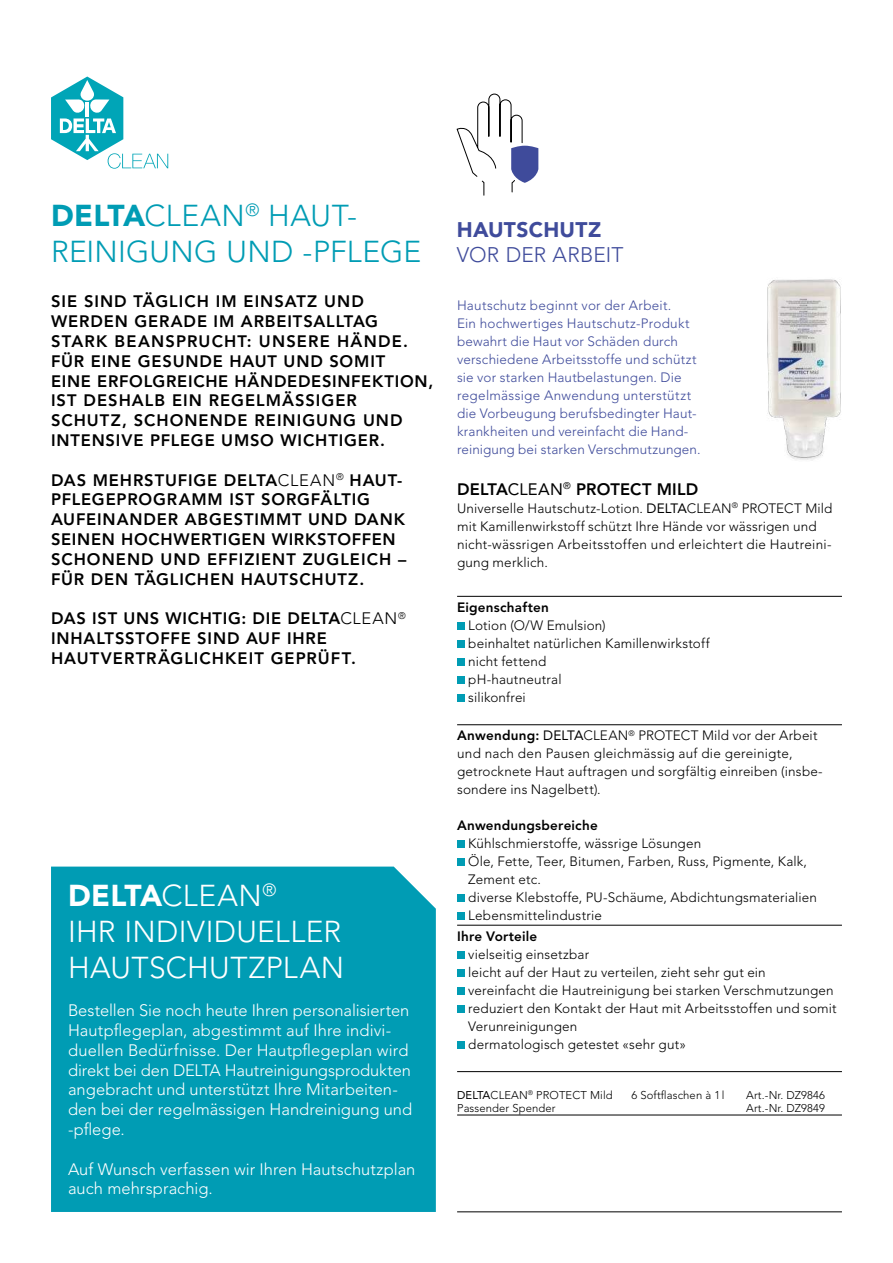
<style>
.page{position:relative;width:893px;height:1263px;background:#fff}
.page>*{position:absolute;margin:0;border:0;box-sizing:border-box;transform-origin:0 0}
.t1{font:300 30px/36px "Avenir LT Std";letter-spacing:.01em;color:#fff}
.t2{font:300 30px/36px "Avenir LT Std";letter-spacing:.01em;color:#009cb4}
.t3{font:300 21px "Avenir LT Std";letter-spacing:.01em;color:#3f4b9b}
.t4{font:900 21px "Avenir LT Std";letter-spacing:.015em;color:#3f4b9b}
.t5{font:800 16.5px/19.8px "Avenir LT Std";letter-spacing:.05em;color:#000}
.t6{font:300 16.5px/19.8px "Avenir LT Std";color:#fff}
.t7{font:800 16.5px "Avenir LT Std";letter-spacing:.01em;color:#000}
.t8{font:300 13.5px/18px "Avenir LT Std";letter-spacing:.015em;color:#000}
.t9{font:300 13.5px/18px "Avenir LT Std";letter-spacing:.015em;color:#3f4b9b}
.t10{font:800 13.5px "Avenir LT Std";letter-spacing:.015em;color:#000}
.t11{font:300 11.25px "Avenir LT Std";letter-spacing:.01em;color:#000}
.s1{font-weight:900}
.s2{font-weight:300}
.s3{font-weight:400}
.s4{font-weight:800}
</style>
<div class="page">
<svg style="left:51px;top:77px;width:117px;height:92px"></svg>
<img style="left:767px;top:279px;width:74px;height:182px">
<svg style="left:456px;top:93px;width:82px;height:103px"></svg>
<hr style="left:457px;top:724px;width:385px;height:1px;background:#000">
<hr style="left:457px;top:925px;width:385px;height:1px;background:#000">
<hr style="left:457px;top:1071px;width:385px;height:1px;background:#000">
<hr style="left:457px;top:1211px;width:385px;height:1px;background:#000">
<hr style="left:457px;top:596px;width:385px;height:1px;background:#000">
<div style="left:457px;top:622px;width:8px;height:8px;background:#009cb4"></div>
<div style="left:457px;top:640px;width:8px;height:8px;background:#009cb4"></div>
<div style="left:457px;top:658px;width:8px;height:8px;background:#009cb4"></div>
<div style="left:457px;top:676px;width:8px;height:8px;background:#009cb4"></div>
<div style="left:457px;top:694px;width:8px;height:8px;background:#009cb4"></div>
<div style="left:457px;top:840px;width:8px;height:8px;background:#009cb4"></div>
<div style="left:457px;top:858px;width:8px;height:8px;background:#009cb4"></div>
<div style="left:457px;top:894px;width:8px;height:8px;background:#009cb4"></div>
<div style="left:457px;top:912px;width:8px;height:8px;background:#009cb4"></div>
<div style="left:457px;top:951px;width:8px;height:7px;background:#009cb4"></div>
<div style="left:457px;top:969px;width:8px;height:7px;background:#009cb4"></div>
<div style="left:457px;top:987px;width:8px;height:7px;background:#009cb4"></div>
<div style="left:457px;top:1005px;width:8px;height:7px;background:#009cb4"></div>
<div style="left:457px;top:1041px;width:8px;height:7px;background:#009cb4"></div>
<hr style="left:457px;top:1115px;width:385px;height:1px;background:#000">
<div style="left:51px;top:866px;width:385px;height:346px;background:#009cb4"></div>
<h1 class="t2" style="left:51px;top:198px;width:372px"><span class="s1">DELTA</span>CLEAN<sup>®</sup> HAUT-<br>REINIGUNG UND -PFLEGE</h1>
<p class="t5" style="left:51px;top:292px;width:384px">SIE SIND TÄGLICH IM EINSATZ UND WERDEN GERADE IM ARBEITSALLTAG STARK BEANSPRUCHT: UNSERE HÄNDE.<br>FÜR EINE GESUNDE HAUT UND SOMIT<br>EINE ERFOLGREICHE HÄNDEDESINFEKTION, IST DESHALB EIN REGELMÄSSIGER SCHUTZ, SCHONENDE REINIGUNG UND INTENSIVE PFLEGE UMSO WICHTIGER.</p>
<p class="t5" style="left:51px;top:470px;width:357px">DAS MEHRSTUFIGE DELTA<span class="s2">CLEAN</span><sup>®</sup> HAUT-PFLEGEPROGRAMM IST SORGFÄLTIG AUFEINANDER ABGESTIMMT UND DANK SEINEN HOCHWERTIGEN WIRKSTOFFEN SCHONEND UND EFFIZIENT ZUGLEICH – FÜR DEN TÄGLICHEN HAUTSCHUTZ.</p>
<p class="t5" style="left:51px;top:608px;width:356px">DAS IST UNS WICHTIG: DIE DELTA<span class="s2">CLEAN</span><sup>®<br></sup>INHALTSSTOFFE SIND AUF IHRE<br>HAUTVERTRÄGLICHKEIT GEPRÜFT.</p>
<h1 class="t1" style="left:68px;top:878px;width:278px"><span class="s1">DELTA</span>CLEAN<sup>®<br></sup>IHR INDIVIDUELLER<br>HAUTSCHUTZPLAN</h1>
<p class="t6" style="left:68px;top:1000px;width:346px">Bestellen Sie noch heute Ihren personalisierten Hautpflegeplan, abgestimmt auf Ihre indivi&shy;duellen Bedürfnisse. Der Hautpflegeplan wird direkt bei den DELTA Hautreinigungsprodukten angebracht und unterstützt Ihre Mitarbeiten&shy;den bei der regelmässigen Handreinigung und -pflege.</p>
<p class="t6" style="left:68px;top:1159px;width:349px">Auf Wunsch verfassen wir Ihren Hautschutzplan auch mehrsprachig.</p>
<h2 class="t4" style="left:457px;top:217px;width:146px">HAUTSCHUTZ</h2>
<h2 class="t3" style="left:457px;top:243px;width:168px">VOR DER ARBEIT</h2>
<p class="t9" style="left:457px;top:296px;width:245px">Hautschutz beginnt vor der Arbeit.<br>Ein hochwertiges Hautschutz-Produkt bewahrt die Haut vor Schäden durch verschiedene Arbeitsstoffe und schützt sie vor starken Hautbelastungen. Die regelmässige Anwendung unterstützt die Vorbeugung berufsbedingter Haut&shy;krankheiten und vereinfacht die Hand&shy;reinigung bei starken Verschmutzungen.</p>
<p class="t7" style="left:457px;top:479px;width:243px">DELTA<span class="s3">CLEAN</span><sup>®</sup> PROTECT MILD</p>
<p class="t8" style="left:457px;top:499px;width:377px">Universelle Hautschutz-Lotion. <span class="s3">DELTA</span>CLEAN<sup>®</sup> PROTECT Mild mit Kamillenwirkstoff schützt Ihre Hände vor wässrigen und nicht-wässrigen Arbeitsstoffen und erleichtert die Hautreini&shy;gung merklich.</p>
<p class="t10" style="left:457px;top:599px;width:93px">Eigenschaften</p>
<p class="t8" style="left:468px;top:616px;width:243px">Lotion (O/W Emulsion)<br>beinhaltet natürlichen Kamillenwirkstoff nicht fettend<br>pH-hautneutral<br>silikonfrei</p>
<p class="t8" style="left:457px;top:726px;width:367px"><span class="s4">Anwendung:</span> <span class="s3">DELTA</span>CLEAN<sup>®</sup> PROTECT Mild vor der Arbeit und nach den Pausen gleichmässig auf die gereinigte, getrocknete Haut auftragen und sorgfältig einreiben (insbe&shy;sondere ins Nagelbett).</p>
<p class="t10" style="left:457px;top:817px;width:142px">Anwendungsbereiche</p>
<p class="t8" style="left:468px;top:834px;width:350px">Kühlschmierstoffe, wässrige Lösungen<br>Öle, Fette, Teer, Bitumen, Farben, Russ, Pigmente, Kalk, Zement etc.<br>diverse Klebstoffe, PU-Schäume, Abdichtungsmaterialien Lebensmittelindustrie</p>
<p class="t10" style="left:457px;top:928px;width:82px">Ihre Vorteile</p>
<p class="t8" style="left:468px;top:945px;width:370px">vielseitig einsetzbar<br>leicht auf der Haut zu verteilen, zieht sehr gut ein<br>vereinfacht die Hautreinigung bei starken Verschmutzungen reduziert den Kontakt der Haut mit Arbeitsstoffen und somit Verunreinigungen<br>dermatologisch getestet «sehr gut»</p>
<p class="t11" style="left:457px;top:1088px;width:157px"><span class="s3">DELTA</span>CLEAN<sup>®</sup> PROTECT Mild</p>
<p class="t11" style="left:631px;top:1088px;width:95px">6 Softflaschen à 1 l</p>
<p class="t11" style="left:746px;top:1088px;width:80px">Art.-Nr. DZ9846</p>
<p class="t11" style="left:457px;top:1102px;width:100px">Passender Spender</p>
<p class="t11" style="left:746px;top:1102px;width:80px">Art.-Nr. DZ9849</p>
</div>
